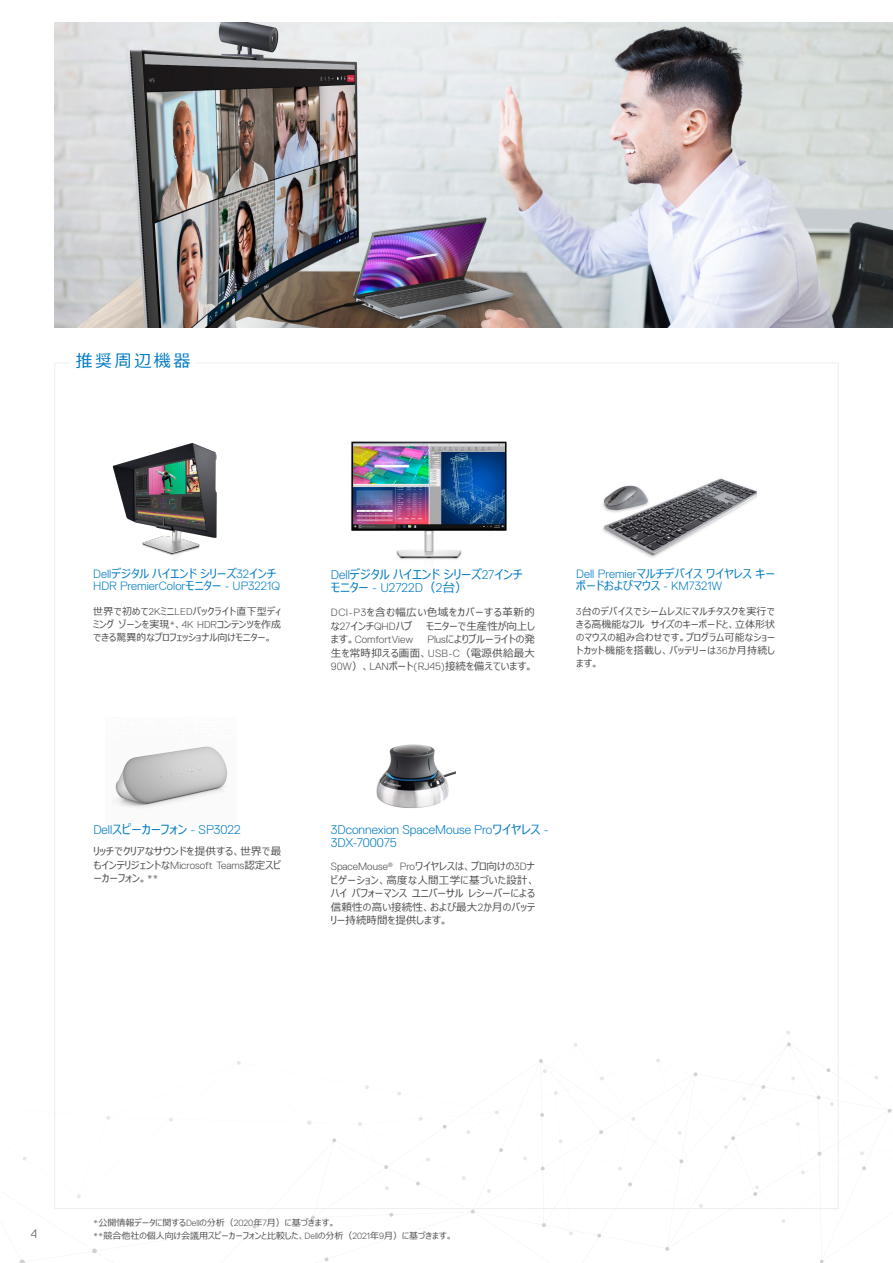
<style>
.page{position:relative;width:893px;height:1263px;background:#fff}
.page>*{position:absolute;margin:0;border:0;box-sizing:border-box;transform-origin:0 0}
.t1{font:16.95px "Meiryo UI";letter-spacing:.15em;color:#007bc2}
.t2{font:300 12.6px/13.5px "Dell Replica";color:#007bc2}
.t3{font:12.6px/13.5px "Meiryo UI";color:#007bc2}
.t4{font:300 12px/12.8px "Dell Replica";color:#007bc2}
.t5{font:12px/12.8px "Meiryo UI";color:#007bc2}
.t6{font:300 12px "Dell Replica";color:#4b4c4d}
.t7{font:10.5px/13.5px "Meiryo UI";color:#4b4c4d;text-align:justify}
.t8{font:10.5px/13.5px "Meiryo UI";letter-spacing:.055em;color:#4b4c4d}
.t9{font:300 10.5px "Dell Replica";color:#4b4c4d}
.t10{font:10.05px/12.9px "Meiryo UI";letter-spacing:.015em;color:#4b4c4d;text-align:justify}
.t11{font:9px "Meiryo UI";color:#4b4c4d}
.s1{font-family:"Meiryo UI";font-weight:400}
.s2{font-family:"Dell Replica";font-weight:300}
</style>
<div class="page">
<svg style="left:820px;top:1260px;width:4px;height:3px"></svg>
<svg style="left:665px;top:1247px;width:4px;height:4px"></svg>
<svg style="left:761px;top:1085px;width:4px;height:4px"></svg>
<svg style="left:826px;top:1068px;width:4px;height:4px"></svg>
<svg style="left:817px;top:1151px;width:5px;height:5px"></svg>
<svg style="left:817px;top:1095px;width:4px;height:4px"></svg>
<svg style="left:887px;top:1109px;width:5px;height:4px"></svg>
<svg style="left:693px;top:1072px;width:4px;height:4px"></svg>
<svg style="left:787px;top:1042px;width:4px;height:4px"></svg>
<svg style="left:539px;top:1059px;width:4px;height:4px"></svg>
<svg style="left:597px;top:1233px;width:4px;height:4px"></svg>
<svg style="left:541px;top:1166px;width:4px;height:4px"></svg>
<svg style="left:384px;top:1165px;width:4px;height:4px"></svg>
<svg style="left:253px;top:1224px;width:4px;height:4px"></svg>
<svg style="left:325px;top:1257px;width:4px;height:4px"></svg>
<svg style="left:92px;top:1248px;width:5px;height:5px"></svg>
<svg style="left:542px;top:1223px;width:4px;height:4px"></svg>
<svg style="left:599px;top:1130px;width:4px;height:4px"></svg>
<svg style="left:753px;top:1185px;width:6px;height:11px"></svg>
<svg style="left:311px;top:1215px;width:4px;height:4px"></svg>
<svg style="left:332px;top:1138px;width:4px;height:4px"></svg>
<svg style="left:443px;top:1125px;width:4px;height:3px"></svg>
<svg style="left:471px;top:1210px;width:4px;height:3px"></svg>
<svg style="left:389px;top:1213px;width:4px;height:4px"></svg>
<svg style="left:679px;top:1159px;width:4px;height:4px"></svg>
<svg style="left:724px;top:1136px;width:11px;height:13px"></svg>
<svg style="left:862px;top:1166px;width:4px;height:4px"></svg>
<svg style="left:628px;top:1182px;width:4px;height:4px"></svg>
<svg style="left:499px;top:1148px;width:4px;height:4px"></svg>
<svg style="left:540px;top:1113px;width:4px;height:4px"></svg>
<svg style="left:416px;top:1181px;width:4px;height:4px"></svg>
<svg style="left:19px;top:1259px;width:6px;height:4px"></svg>
<img style="left:602px;top:478px;width:155px;height:80px">
<img style="left:112px;top:443px;width:105px;height:113px">
<img style="left:351px;top:441px;width:156px;height:119px">
<img style="left:115px;top:746px;width:113px;height:62px">
<img style="left:376px;top:744px;width:79px;height:64px">
<img style="left:54px;top:22px;width:838px;height:306px">
<p class="t1" style="left:76px;top:349px;width:116px">推奨周辺機器</p>
<p class="t4" style="left:93px;top:567px;width:188px">Dell<span class="s1">デジタルハイエンドシリーズ</span>32<span class="s1">インチ<br></span>HDR PremierColor<span class="s1">モニター</span> - UP3221Q</p>
<p class="t10" style="left:93px;top:606px;width:189px">世界で初めて<span class="s2">2K</span>ミニ<span class="s2">LED</span>バックライト直下型ディミングゾーンを実現<span class="s2">*</span>、<span class="s2">4K HDR</span>コンテンツを作成できる驚異的なプロフェッショナル向けモニター。</p>
<p class="t3" style="left:331px;top:568px;width:193px"><span class="s2">Dell</span>デジタルハイエンドシリーズ<span class="s2">27</span>インチモニター <span class="s2">- U2722D</span>（<span class="s2">2</span>台）</p>
<p class="t8" style="left:331px;top:606px;width:206px"><span class="s2">DCI-P3</span>を含む幅広い色域をカバーする革新的な<span class="s2">27</span>インチ<span class="s2">QHD</span>ハブ</p>
<p class="t7" style="left:426px;top:619px;width:110px">モニターで生産性が向上し</p>
<p class="t7" style="left:331px;top:633px;width:206px;text-indent:97px"><span class="s2">Plus</span>によりブルーライトの発生を常時抑える画面、<span class="s2">USB-C</span>（電源供給最大<span class="s2">90W</span>）、<span class="s2">LAN</span>ポート<span class="s2">(RJ45)</span>接続を備えています。</p>
<p class="t9" style="left:331px;top:634px;width:84px"><span class="s1">ます。</span>ComfortView</p>
<p class="t5" style="left:576px;top:567px;width:200px"><span class="s2">Dell Premier</span>マルチデバイスワイヤレスキーボードおよびマウス <span class="s2">- KM7321W</span></p>
<p class="t10" style="left:576px;top:606px;width:200px"><span class="s2">3</span>台のデバイスでシームレスにマルチタスクを実行できる高機能なフル サイズのキーボードと、立体形状のマウスの組み合わせです。プログラム可能なショートカット機能を搭載し、バッテリーは<span class="s2">36</span>か月持続します。</p>
<p class="t2" style="left:93px;top:823px;width:149px">Dell<span class="s1">スピーカーフォン</span> - SP3022</p>
<p class="t2" style="left:331px;top:823px;width:219px">3Dconnexion SpaceMouse Pro<span class="s1">ワイヤレス</span> -<br>3DX-700075</p>
<p class="t7" style="left:93px;top:845px;width:189px">リッチでクリアなサウンドを提供する、世界で最もインテリジェントな<span class="s2">Microsoft Teams</span>認定スピーカーフォン。<span class="s2">**</span></p>
<p class="t7" style="left:331px;top:860px;width:206px"><span class="s2">SpaceMouse</span><sup>®</sup> <span class="s2">Pro</span>ワイヤレスは、プロ向けの<span class="s2">3D</span>ナビゲーション、高度な人間工学に基づいた設計、ハイパフォーマンスユニバーサルレシーバーによる信頼性の高い接続性、および最大<span class="s2">2</span>か月のバッテリー持続時間を提供します。</p>
<p class="t6" style="left:31px;top:1227px;width:8px">4</p>
<p class="t11" style="left:93px;top:1216px;width:244px"><span class="s2">*</span>公開情報データに関する<span class="s2">Dell</span>の分析（<span class="s2">2020</span>年<span class="s2">7</span>月）に基づきます。</p>
<p class="t11" style="left:93px;top:1229px;width:361px"><span class="s2">**</span>競合他社の個人向け会議用スピーカーフォンと比較した、<span class="s2">Dell</span>の分析（<span class="s2">2021</span>年<span class="s2">9</span>月）に基づきます。</p>
</div>
